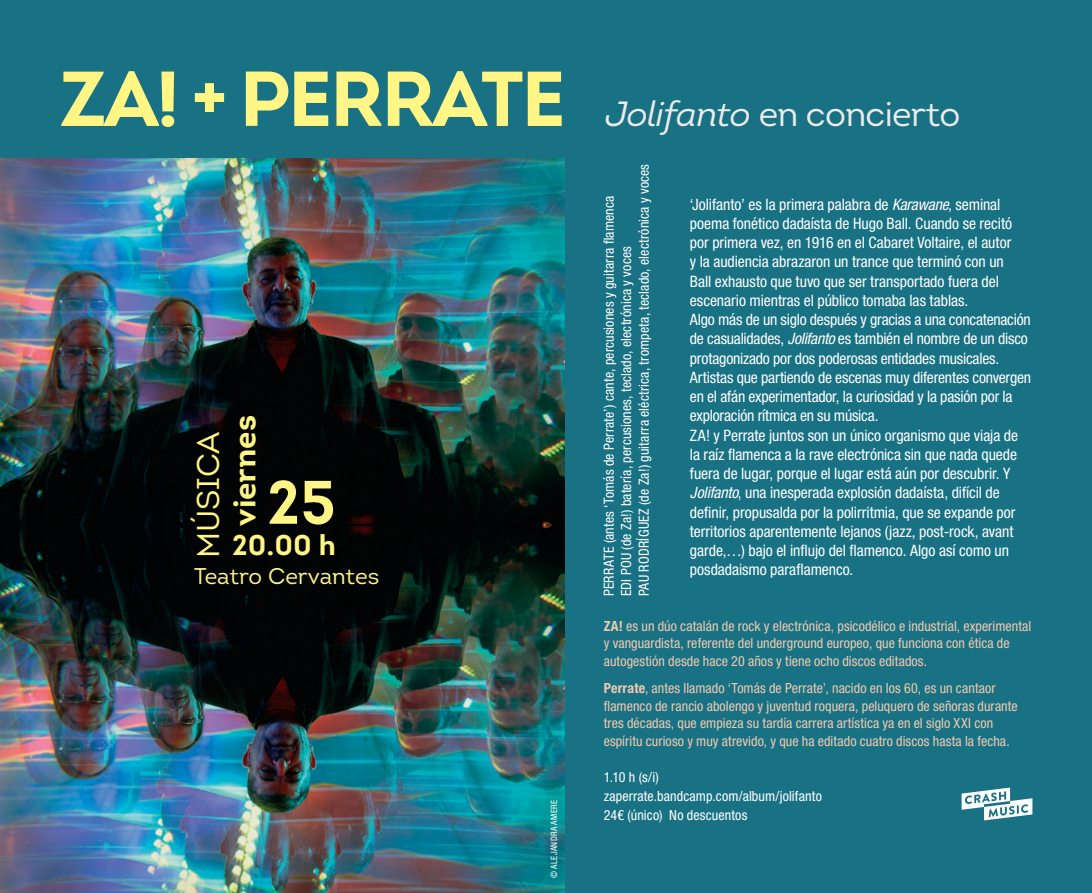
<style>
.page{position:relative;width:1092px;height:893px;background:#fff}
.page>*{position:absolute;margin:0;border:0;box-sizing:border-box;transform-origin:0 0}
.t1{font:700 77.52px "Intro";letter-spacing:-.03em;color:#fff685}
.t2{font:700 61.25px "Intro";color:#fff685}
.t3{font:700 31.5px "Intro";color:#fff685}
.t4{font:31.5px "Intro";color:#fff685}
.t5{font:700 28.53px "Intro";color:#fff685}
.t6{font:22.75px "Intro";color:#fff685}
.t7{font:condensed 15.75px/19.2px "Helvetica Neue LT Std";letter-spacing:-.005em;color:#fff}
.t8{font:condensed 14px/17.5px "Helvetica Neue LT Std";letter-spacing:.005em;color:#efcab0}
.t9{font:condensed 14px/17.5px "Helvetica Neue LT Std";letter-spacing:.01em;color:#fff}
.t10{font:condensed 8.75px "Helvetica Neue LT Std";letter-spacing:.035em;color:#fff}
.s1{font-weight:400;font-style:italic;font-size:35px;color:#ebeceb}
.s2{font-weight:400;font-size:35px;color:#ebeceb}
.s3{font-style:italic}
.s4{font-weight:700}
</style>
<div class="page">
<div style="left:0;top:0;width:1091px;height:893px;background:#197184"></div>
<img style="left:0;top:159px;width:564px;height:734px">
<svg style="left:961px;top:787px;width:71px;height:33px"></svg>
<h1 class="t1" style="left:60px;top:49px;width:902px">ZA! + PERRATE <span class="s1">Jolifanto</span> <span class="s2">en concierto</span></h1>
<p class="t9" style="left:600px;top:596px;width:434px;rotate:-90deg">PERRATE (antes ‘Tomás de Perrate’) cante, percusiones y guitarra flamenca<br>EDI POU (de Za!) batería, percusiones, teclado, electrónica y voces<br>PAU RODRÍGUEZ (de Za!) guitarra eléctrica, trompeta, teclado, electrónica y voces</p>
<p class="t7" style="left:690px;top:194px;width:343px">‘Jolifanto’ es la primera palabra de <span class="s3">Karawane</span>, seminal poema fonético dadaísta de Hugo Ball. Cuando se recitó por primera vez, en 1916 en el Cabaret Voltaire, el autor<br>y la audiencia abrazaron un trance que terminó con un<br>Ball exhausto que tuvo que ser transportado fuera del escenario mientras el público tomaba las tablas.<br>Algo más de un siglo después y gracias a una concatenación de casualidades, <span class="s3">Jolifanto</span> es también el nombre de un disco protagonizado por dos poderosas entidades musicales.<br>Artistas que partiendo de escenas muy diferentes convergen en el afán experimentador, la curiosidad y la pasión por la exploración rítmica en su música.<br>ZA! y Perrate juntos son un único organismo que viaja de la raíz flamenca a la rave electrónica sin que nada quede fuera de lugar, porque el lugar está aún por descubrir. Y <span class="s3">Jolifanto</span>, una inesperada explosión dadaísta, difícil de definir, propusalda por la polirritmia, que se expande por territorios aparentemente lejanos (jazz, post-rock, avant garde,…) bajo el influjo del flamenco. Algo así como un posdadaismo paraflamenco.</p>
<h3 class="t3" style="left:224px;top:526px;width:112px;rotate:-90deg">viernes</h3>
<h3 class="t4" style="left:189px;top:558px;width:128px;rotate:-90deg">MÚSICA</h3>
<h3 class="t6" style="left:194px;top:562px;width:186px">Teatro Cervantes</h3>
<h2 class="t2" style="left:267px;top:463px;width:70px">25</h2>
<h3 class="t5" style="left:232px;top:527px;width:105px">20.00 h</h3>
<p class="t10" style="left:549px;top:878px;width:79px;rotate:-90deg">© ALEJANDRA AMERE</p>
<p class="t8" style="left:603px;top:617px;width:429px"><span class="s4">ZA!</span> es un dúo catalán de rock y electrónica, psicodélico e industrial, experimental y vanguardista, referente del underground europeo, que funciona con ética de autogestión desde hace 20 años y tiene ocho discos editados.</p>
<p class="t8" style="left:603px;top:679px;width:415px"><span class="s4">Perrate</span>, antes llamado ‘Tomás de Perrate’, nacido en los 60, es un cantaor flamenco de rancio abolengo y juventud roquera, peluquero de señoras durante tres décadas, que empieza su tardía carrera artística ya en el siglo XXI con espíritu curioso y muy atrevido, y que ha editado cuatro discos hasta la fecha.</p>
<p class="t9" style="left:603px;top:767px;width:220px;line-height:19.2px">1.10 h (s/i) zaperrate.bandcamp.com/album/jolifanto<br>24€ (único) No descuentos</p>
</div>
